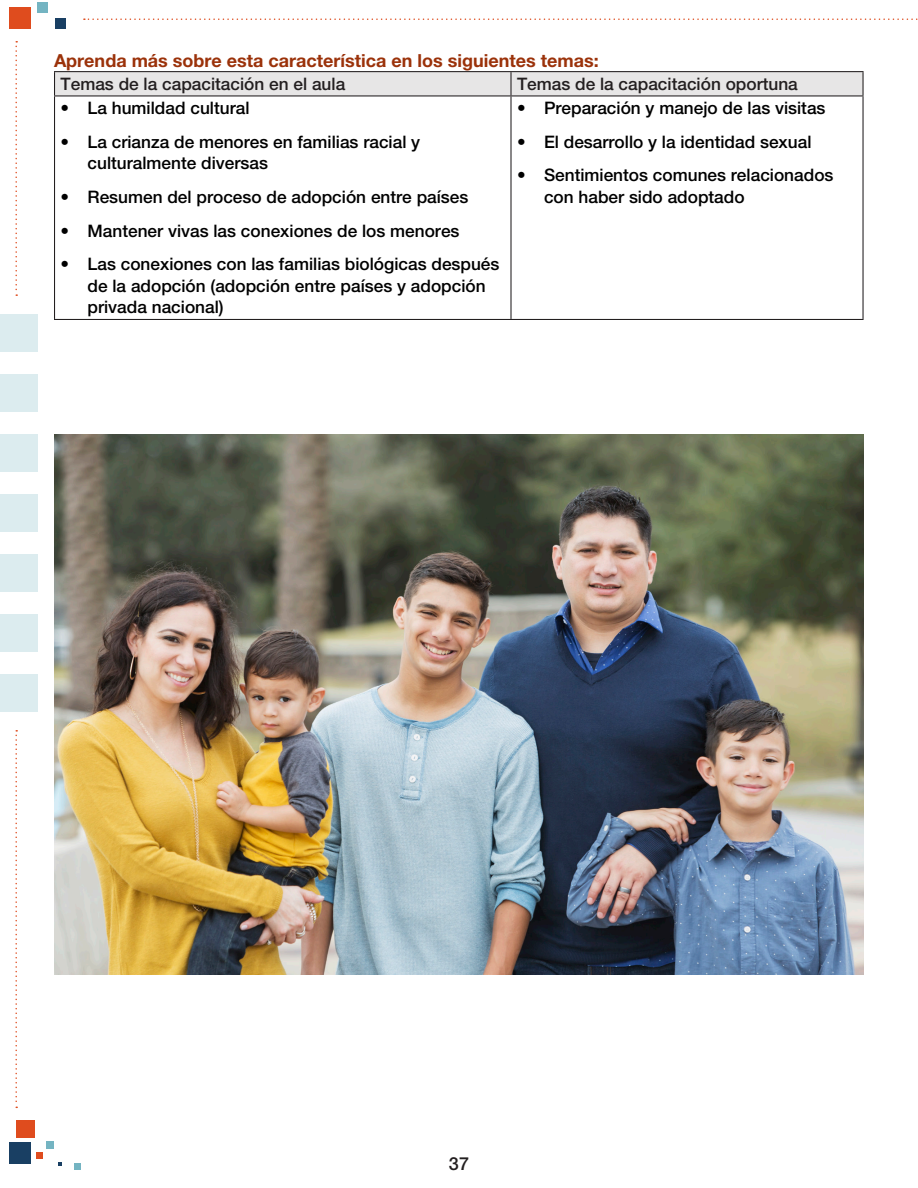
<style>
.page{position:relative;width:918px;height:1188px;background:#fff}
.page>*{position:absolute;margin:0;border:0;box-sizing:border-box;transform-origin:0 0}
.SA_Understanding_Rec{font:700 18px "Helvetica Neue LT Std";color:#9b320a}
.t1{font:500 18px "Helvetica Neue LT Std";color:#231f20}
.t2{font:500 17.25px/21.6px "Helvetica Neue LT Std";color:#000}
.Body_1{font:500 17.25px "Helvetica Neue LT Std";color:#231f20}
</style>
<div class="page">
<div style="left:0;top:314px;width:37px;height:37px;background:#dcecef"></div>
<div style="left:0;top:374px;width:37px;height:37px;background:#dcecef"></div>
<div style="left:0;top:434px;width:37px;height:37px;background:#dcecef"></div>
<div style="left:0;top:494px;width:37px;height:37px;background:#dcecef"></div>
<div style="left:0;top:554px;width:37px;height:37px;background:#dcecef"></div>
<div style="left:0;top:614px;width:37px;height:37px;background:#dcecef"></div>
<div style="left:0;top:674px;width:37px;height:37px;background:#dcecef"></div>
<div style="left:16px;top:1121px;width:18px;height:17px;background:#df4c1e"></div>
<div style="left:36px;top:1153px;width:7px;height:6px;background:#df4c1e"></div>
<div style="left:9px;top:1142px;width:22px;height:21px;background:#193f63"></div>
<div style="left:74px;top:1163px;width:7px;height:7px;background:#74b4c2"></div>
<svg style="left:58px;top:1162px;width:4px;height:3px"></svg>
<div style="left:46px;top:1141px;width:7px;height:8px;background:#74b4c2"></div>
<svg style="left:15px;top:41px;width:2px;height:255px"></svg>
<svg style="left:15px;top:730px;width:2px;height:378px"></svg>
<div style="left:9px;top:8px;width:22px;height:21px;background:#df4c1e"></div>
<div style="left:55px;top:18px;width:11px;height:11px;background:#193f63"></div>
<div style="left:37px;top:2px;width:11px;height:11px;background:#74b4c2"></div>
<svg style="left:84px;top:18px;width:834px;height:2px"></svg>
<svg style="left:55px;top:96px;width:807px;height:223px"></svg>
<hr style="left:54px;top:71px;width:457px;height:1px;background:#231f20">
<div style="left:54px;top:72px;width:808px;height:23px;background:#e7e6e6"></div>
<hr style="left:511px;top:71px;width:353px;height:1px;background:#231f20">
<hr style="left:510px;top:72px;width:2px;height:23px;background:#231f20">
<hr style="left:862px;top:72px;width:2px;height:23px;background:#231f20">
<hr style="left:54px;top:95px;width:457px;height:1px;background:#231f20">
<hr style="left:54px;top:96px;width:1px;height:223px;background:#231f20">
<hr style="left:511px;top:95px;width:353px;height:1px;background:#231f20">
<hr style="left:510px;top:96px;width:2px;height:223px;background:#231f20">
<hr style="left:862px;top:96px;width:2px;height:223px;background:#231f20">
<hr style="left:54px;top:319px;width:457px;height:1px;background:#231f20">
<hr style="left:511px;top:319px;width:353px;height:1px;background:#231f20">
<img style="left:54px;top:434px;width:810px;height:540px">
<p class="SA_Understanding_Rec" style="left:54px;top:49px;width:546px">Aprenda más sobre esta característica en los siguientes temas:</p>
<p class="Body_1" style="left:61px;top:74px;width:286px">Temas de la capacitación en el aula</p>
<p class="Body_1" style="left:517px;top:74px;width:282px">Temas de la capacitación oportuna</p>
<p class="t2" style="left:61px;top:97px;width:190px">• La humildad cultural</p>
<p class="t2" style="left:88px;top:131px;width:334px;text-indent:-27px">• La crianza de menores en familias racial y culturalmente diversas</p>
<p class="t2" style="left:61px;top:186px;width:409px">• Resumen del proceso de adopción entre países</p>
<p class="t2" style="left:61px;top:220px;width:401px">• Mantener vivas las conexiones de los menores</p>
<p class="t2" style="left:88px;top:253px;width:413px;text-indent:-27px">• Las conexiones con las familias biológicas después de la adopción (adopción entre países y adopción privada nacional)</p>
<p class="t2" style="left:517px;top:97px;width:310px">• Preparación y manejo de las visitas</p>
<p class="t2" style="left:517px;top:131px;width:296px">• El desarrollo y la identidad sexual</p>
<p class="t2" style="left:544px;top:164px;width:291px;text-indent:-27px">• Sentimientos comunes relacionados con haber sido adoptado</p>
<p class="t1" style="left:449px;top:1153px;width:22px">37</p>
</div>
